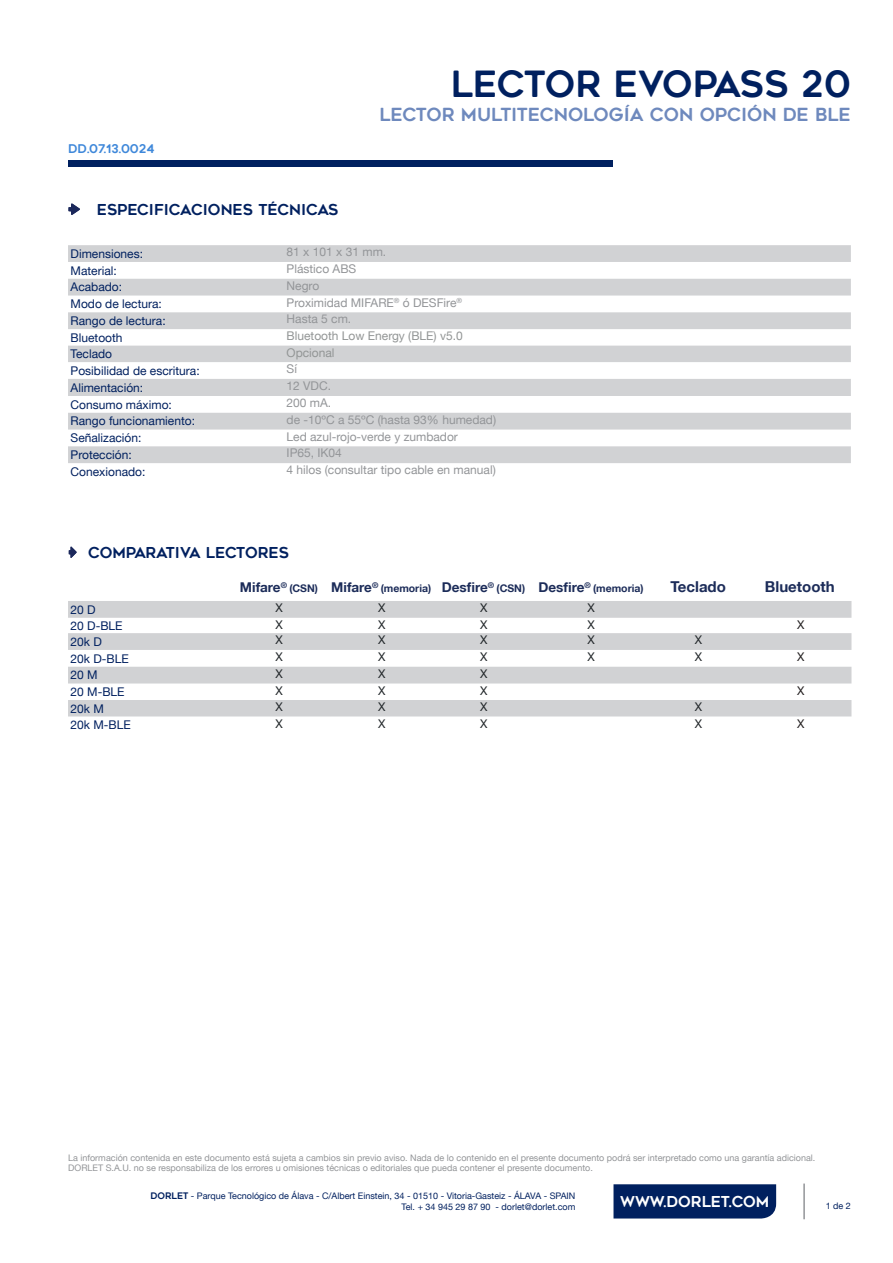
<style>
.page{position:relative;width:893px;height:1263px;background:#fff}
.page>*{position:absolute;margin:0;border:0;box-sizing:border-box;transform-origin:0 0}
.t1{font:36px "Geometos Rounded";letter-spacing:-.01em;color:#00205f}
.t2{font:18px "Geometos Rounded";color:#6e89bd}
.t3{font:15px "Geometos Rounded";color:#00205f}
.t4{font:700 15px "Helvetica Neue LT";color:#1c2c59}
.t5{font:15px "Geometos Rounded";color:#fff}
.t6{font:700 13.5px "Helvetica Neue LT";color:#1c2c59}
.t7{font:12px "Helvetica Neue LT";color:#00205f}
.t8{font:12px "Helvetica Neue LT";color:#939598}
.t9{font:12px "Helvetica Neue LT";color:#929595}
.t10{font:12px "Helvetica Neue LT";color:#212629}
.t11{font:12px "Geometos Rounded";color:#3f88da}
.t12{font:12px "Helvetica Neue LT";color:#231f20}
.t13{font:700 10.5px "Helvetica Neue LT";color:#1c2c59}
.t14{font:9px/10.8px "Helvetica Neue LT";color:#939598}
.t15{font:9px "Helvetica Neue LT";color:#00205f}
.s1{font-size:13.5px}
.s2{font-size:10.5px}
.s3{font-family:"Geometos Rounded"}
</style>
<div class="page">
<div style="left:613px;top:1184px;width:163px;height:34px;background:#00205f"></div>
<hr style="left:803px;top:1183px;width:2px;height:36px;background:#939598">
<svg style="left:69px;top:546px;width:8px;height:12px"></svg>
<svg style="left:68px;top:245px;width:783px;height:218px;fill:#d1d2d4"></svg>
<svg style="left:68px;top:203px;width:12px;height:12px"></svg>
<div style="left:68px;top:161px;width:544px;height:6px;background:#00205f"></div>
<svg style="left:68px;top:601px;width:783px;height:115px;fill:#d1d2d4"></svg>
<p class="t11" style="left:68px;top:142px;width:88px">DD.07.13.0024</p>
<p class="t1" style="left:451px;top:64px;width:402px">LECTOR EVOPASS 20</p>
<p class="t2" style="left:379px;top:105px;width:473px">LECTOR MULTITECNOLOGÍA CON OPCIÓN DE BLE</p>
<p class="t3" style="left:97px;top:201px;width:243px">ESPECIFICACIONES TÉCNICAS</p>
<p class="t7" style="left:71px;top:246px;width:74px">Dimensiones:</p>
<p class="t8" style="left:287px;top:245px;width:101px">81 x 101 x 31 mm.</p>
<p class="t7" style="left:71px;top:263px;width:48px">Material:</p>
<p class="t8" style="left:287px;top:262px;width:71px">Plástico ABS</p>
<p class="t7" style="left:71px;top:280px;width:53px">Acabado:</p>
<p class="t8" style="left:287px;top:278px;width:34px">Negro</p>
<p class="t7" style="left:71px;top:297px;width:93px">Modo de lectura:</p>
<p class="t8" style="left:287px;top:295px;width:177px">Proximidad MIFARE<sup>®</sup> ó DESFire<sup>®</sup></p>
<p class="t7" style="left:71px;top:314px;width:97px">Rango de lectura:</p>
<p class="t8" style="left:287px;top:312px;width:66px">Hasta 5 cm.</p>
<p class="t7" style="left:71px;top:330px;width:54px">Bluetooth</p>
<p class="t9" style="left:287px;top:329px;width:178px">Bluetooth Low Energy (BLE) v5.0</p>
<p class="t7" style="left:71px;top:347px;width:43px">Teclado</p>
<p class="t9" style="left:287px;top:345px;width:50px">Opcional</p>
<p class="t7" style="left:71px;top:363px;width:131px">Posibilidad de escritura:</p>
<p class="t8" style="left:287px;top:362px;width:12px">Sí</p>
<p class="t7" style="left:71px;top:380px;width:74px">Alimentación:</p>
<p class="t8" style="left:287px;top:379px;width:46px">12 VDC.</p>
<p class="t7" style="left:71px;top:397px;width:103px">Consumo máximo:</p>
<p class="t8" style="left:287px;top:396px;width:46px">200 mA.</p>
<p class="t7" style="left:71px;top:414px;width:126px">Rango funcionamiento:</p>
<p class="t8" style="left:287px;top:412px;width:211px">de -10ºC a 55ºC (hasta 93% humedad)</p>
<p class="t7" style="left:71px;top:431px;width:72px">Señalización:</p>
<p class="t8" style="left:287px;top:429px;width:173px">Led azul-rojo-verde y zumbador</p>
<p class="t7" style="left:71px;top:448px;width:63px">Protección:</p>
<p class="t8" style="left:287px;top:446px;width:57px">IP65, IK04</p>
<p class="t7" style="left:71px;top:464px;width:76px">Conexionado:</p>
<p class="t8" style="left:287px;top:463px;width:211px">4 hilos (consultar tipo cable en manual)</p>
<p class="t3" style="left:88px;top:544px;width:202px">COMPARATIVA LECTORES</p>
<p class="t13" style="left:372px;top:582px;width:61px"><sup>®</sup> (memoria)</p>
<p class="t13" style="left:538px;top:582px;width:107px"><span class="s1">Desfire</span><sup>®</sup> (memoria)</p>
<p class="t4" style="left:670px;top:578px;width:57px">Teclado</p>
<p class="t4" style="left:765px;top:578px;width:71px">Bluetooth</p>
<p class="t6" style="left:240px;top:579px;width:80px">Mifare<sup>®</sup> <span class="s2">(CSN)</span></p>
<p class="t6" style="left:442px;top:579px;width:54px">Desfire<sup>®</sup></p>
<p class="t6" style="left:331px;top:579px;width:42px">Mifare</p>
<p class="t13" style="left:497px;top:582px;width:30px">(CSN)</p>
<p class="t7" style="left:71px;top:602px;width:27px">20 D</p>
<p class="t10" style="left:276px;top:601px;width:9px">X</p>
<p class="t10" style="left:378px;top:601px;width:9px">X</p>
<p class="t10" style="left:480px;top:601px;width:9px">X</p>
<p class="t10" style="left:588px;top:601px;width:9px">X</p>
<p class="t7" style="left:71px;top:618px;width:54px">20 D-BLE</p>
<p class="t10" style="left:276px;top:617px;width:9px">X</p>
<p class="t10" style="left:378px;top:617px;width:9px">X</p>
<p class="t10" style="left:480px;top:617px;width:9px">X</p>
<p class="t10" style="left:588px;top:617px;width:9px">X</p>
<p class="t12" style="left:797px;top:617px;width:9px">X</p>
<p class="t7" style="left:71px;top:634px;width:33px">20k D</p>
<p class="t10" style="left:276px;top:633px;width:9px">X</p>
<p class="t10" style="left:378px;top:633px;width:9px">X</p>
<p class="t10" style="left:480px;top:633px;width:9px">X</p>
<p class="t10" style="left:588px;top:633px;width:9px">X</p>
<p class="t10" style="left:695px;top:633px;width:9px">X</p>
<p class="t7" style="left:71px;top:651px;width:60px">20k D-BLE</p>
<p class="t10" style="left:276px;top:650px;width:9px">X</p>
<p class="t10" style="left:378px;top:650px;width:9px">X</p>
<p class="t10" style="left:480px;top:650px;width:9px">X</p>
<p class="t10" style="left:588px;top:650px;width:9px">X</p>
<p class="t10" style="left:695px;top:650px;width:9px">X</p>
<p class="t12" style="left:797px;top:650px;width:9px">X</p>
<p class="t7" style="left:71px;top:668px;width:29px">20 M</p>
<p class="t10" style="left:276px;top:666px;width:9px">X</p>
<p class="t10" style="left:378px;top:666px;width:9px">X</p>
<p class="t10" style="left:480px;top:666px;width:9px">X</p>
<p class="t7" style="left:71px;top:685px;width:56px">20 M-BLE</p>
<p class="t10" style="left:276px;top:683px;width:9px">X</p>
<p class="t10" style="left:378px;top:683px;width:9px">X</p>
<p class="t10" style="left:480px;top:683px;width:9px">X</p>
<p class="t12" style="left:797px;top:683px;width:9px">X</p>
<p class="t7" style="left:71px;top:701px;width:35px">20k M</p>
<p class="t10" style="left:276px;top:700px;width:9px">X</p>
<p class="t10" style="left:378px;top:700px;width:9px">X</p>
<p class="t10" style="left:480px;top:700px;width:9px">X</p>
<p class="t10" style="left:695px;top:700px;width:9px">X</p>
<p class="t7" style="left:71px;top:718px;width:62px">20k M-BLE</p>
<p class="t10" style="left:276px;top:716px;width:9px">X</p>
<p class="t10" style="left:378px;top:716px;width:9px">X</p>
<p class="t10" style="left:480px;top:716px;width:9px">X</p>
<p class="t10" style="left:695px;top:716px;width:9px">X</p>
<p class="t12" style="left:797px;top:716px;width:9px">X</p>
<p class="t14" style="left:68px;top:1152px;width:749px">La información contenida en este documento está sujeta a cambios sin previo aviso. Nada de lo contenido en el presente documento podrá ser interpretado como una garantía adicional.<br>DORLET S.A.U. no se responsabiliza de los errores u omisiones técnicas o editoriales que pueda contener el presente documento.</p>
<p class="t15" style="left:150px;top:1191px;width:426px"><span class="s3">DORLET</span> - Parque Tecnológico de Álava - C/Albert Einstein, 34 - 01510 - Vitoria-Gasteiz - ÁLAVA - SPAIN</p>
<p class="t15" style="left:402px;top:1201px;width:175px">Tel. + 34 945 29 87 90 - dorlet@dorlet.com</p>
<p class="t5" style="left:620px;top:1193px;width:151px">WWW.DORLET.COM</p>
<p class="t15" style="left:826px;top:1200px;width:27px">1 de 2</p>
</div>
